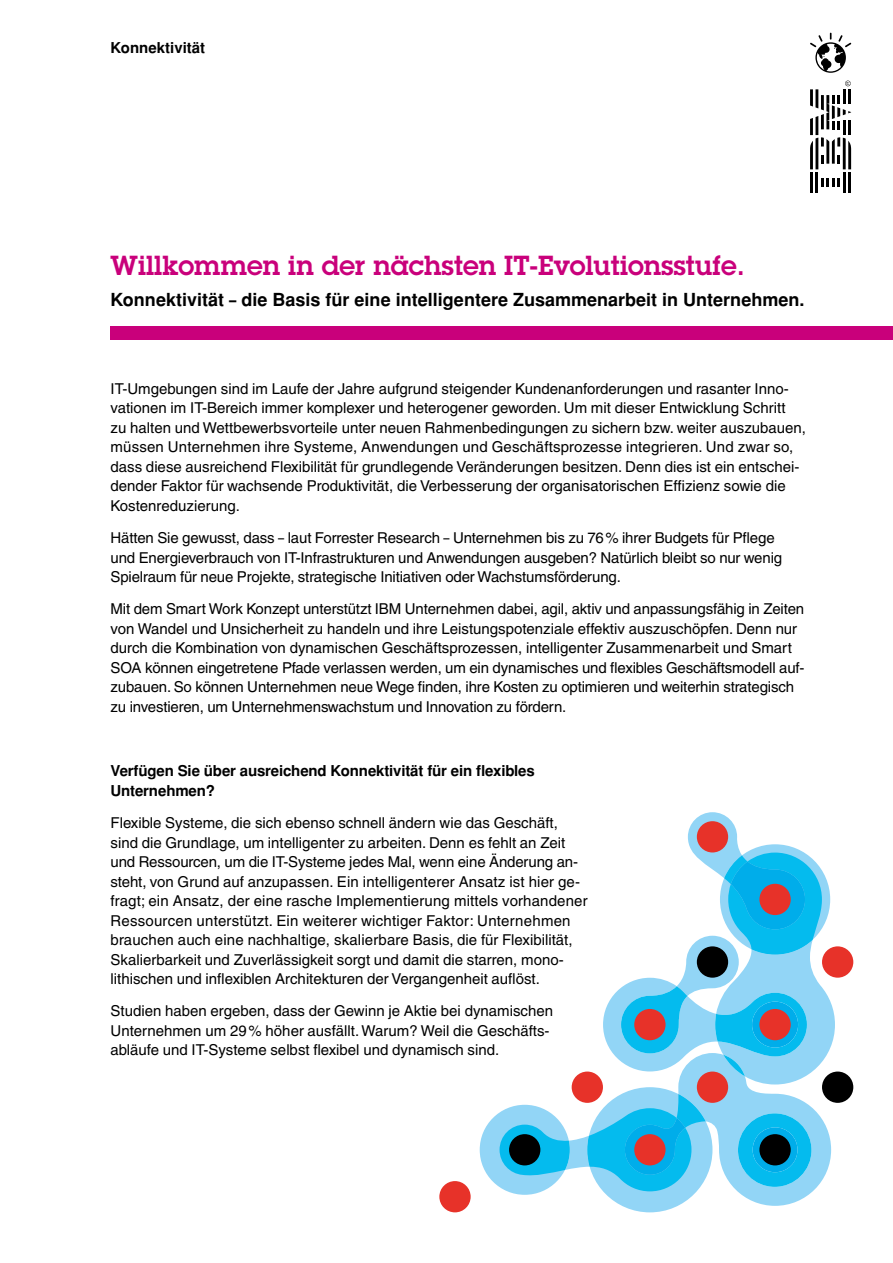
<style>
.page{position:relative;width:893px;height:1263px;background:#fff}
.page>*{position:absolute;margin:0;border:0;box-sizing:border-box;transform-origin:0 0}
.t1{font:600 27px "Lubalin Graph Std";color:#c9007b}
.t2{font:700 18px "IBM Helvetica 2004";color:#000}
.t3{font:15px/19.5px "IBM Helvetica 2004";color:#000}
.t4{font:700 15px/19.5px "IBM Helvetica 2004";letter-spacing:-.01em;color:#000}
</style>
<div class="page">
<div style="left:111px;top:326px;width:782px;height:14px;background:#c9007b"></div>
<hr style="left:810px;top:172px;width:3px;height:20px;background:#000">
<hr style="left:815px;top:172px;width:3px;height:20px;background:#000">
<svg style="left:821px;top:178px;width:19px;height:9px"></svg>
<hr style="left:843px;top:172px;width:3px;height:20px;background:#000">
<hr style="left:848px;top:172px;width:3px;height:20px;background:#000">
<svg style="left:810px;top:81px;width:41px;height:88px"></svg>
<svg style="left:810px;top:33px;width:41px;height:40px"></svg>
<div style="left:439px;top:1181px;width:32px;height:31px;background:#e73229;border-radius:50%"></div>
<div style="left:480px;top:1105px;width:90px;height:90px;background:#92d5f6;border-radius:50%"></div>
<svg style="left:500px;top:812px;width:335px;height:394px"></svg>
<div style="left:697px;top:946px;width:31px;height:32px;background:#000;border-radius:50%"></div>
<div style="left:634px;top:1009px;width:31px;height:31px;background:#e73229;border-radius:50%"></div>
<div style="left:697px;top:821px;width:31px;height:31px;background:#e73229;border-radius:50%"></div>
<div style="left:822px;top:946px;width:31px;height:32px;background:#e73229;border-radius:50%"></div>
<div style="left:572px;top:1071px;width:31px;height:32px;background:#e73229;border-radius:50%"></div>
<div style="left:697px;top:1071px;width:31px;height:32px;background:#e73229;border-radius:50%"></div>
<div style="left:822px;top:1071px;width:31px;height:32px;background:#000;border-radius:50%"></div>
<div style="left:759px;top:884px;width:32px;height:31px;background:#e73229;border-radius:50%"></div>
<div style="left:759px;top:1009px;width:32px;height:31px;background:#e73229;border-radius:50%"></div>
<div style="left:634px;top:1134px;width:31px;height:31px;background:#e73229;border-radius:50%"></div>
<div style="left:509px;top:1134px;width:31px;height:31px;background:#000;border-radius:50%"></div>
<div style="left:759px;top:1134px;width:32px;height:31px;background:#000;border-radius:50%"></div>
<p class="t4" style="left:111px;top:39px;width:96px">Konnektivität</p>
<h1 class="t1" style="left:111px;top:247px;width:636px">Willkommen in der nächsten IT-Evolutionsstufe.</h1>
<p class="t2" style="left:111px;top:289px;width:695px">Konnektivität – die Basis für eine intelligentere Zusammenarbeit in Unternehmen.</p>
<p class="t3" style="left:111px;top:379px;width:697px">IT-Umgebungen sind im Laufe der Jahre aufgrund steigender Kundenanforderungen und rasanter Inno&shy;vationen im IT-Bereich immer komplexer und heterogener geworden. Um mit dieser Entwicklung Schritt<br>zu halten und Wettbewerbsvorteile unter neuen Rahmenbedingungen zu sichern bzw. weiter auszubauen, müssen Unternehmen ihre Systeme, Anwendungen und Geschäftsprozesse integrieren. Und zwar so, dass diese ausreichend Flexibilität für grundlegende Veränderungen besitzen. Denn dies ist ein entschei&shy;dender Faktor für wachsende Produktivität, die Verbesserung der organisatorischen Effizienz sowie die Kostenreduzierung.</p>
<p class="t3" style="left:111px;top:528px;width:673px">Hätten Sie gewusst, dass – laut Forrester Research – Unternehmen bis zu 76% ihrer Budgets für Pflege und Energieverbrauch von IT-Infrastrukturen und Anwendungen ausgeben? Natürlich bleibt so nur wenig<br>Spielraum für neue Projekte, strategische Initiativen oder Wachstumsförderung.</p>
<p class="t3" style="left:111px;top:599px;width:695px">Mit dem Smart Work Konzept unterstützt IBM Unternehmen dabei, agil, aktiv und anpassungsfähig in Zeiten von Wandel und Unsicherheit zu handeln und ihre Leistungspotenziale effektiv auszuschöpfen. Denn nur durch die Kombination von dynamischen Geschäftsprozessen, intelligenter Zusammenarbeit und Smart SOA können eingetretene Pfade verlassen werden, um ein dynamisches und flexibles Geschäftsmodell auf&shy;zubauen. So können Unternehmen neue Wege finden, ihre Kosten zu optimieren und weiterhin strategisch zu investieren, um Unternehmenswachstum und Innovation zu fördern.</p>
<p class="t4" style="left:111px;top:762px;width:426px">Verfügen Sie über ausreichend Konnektivität für ein flexibles<br>Unternehmen?</p>
<p class="t3" style="left:111px;top:813px;width:478px">Flexible Systeme, die sich ebenso schnell ändern wie das Geschäft, sind die Grundlage, um intelligenter zu arbeiten. Denn es fehlt an Zeit und Ressourcen, um die IT-Systeme jedes Mal, wenn eine Änderung an&shy;steht, von Grund auf anzupassen. Ein intelligenterer Ansatz ist hier ge&shy;fragt; ein Ansatz, der eine rasche Implementierung mittels vorhandener Ressourcen unterstützt. Ein weiterer wichtiger Faktor: Unternehmen brauchen auch eine nachhaltige, skalierbare Basis, die für Flexibilität, Skalierbarkeit und Zuverlässigkeit sorgt und damit die starren, mono&shy;lithischen und inflexiblen Architekturen der Vergangenheit auflöst.</p>
<p class="t3" style="left:111px;top:1001px;width:444px">Studien haben ergeben, dass der Gewinn je Aktie bei dynamischen<br>Unternehmen um 29% höher ausfällt. Warum? Weil die Geschäfts&shy;abläufe und IT-Systeme selbst flexibel und dynamisch sind.</p>
</div>
